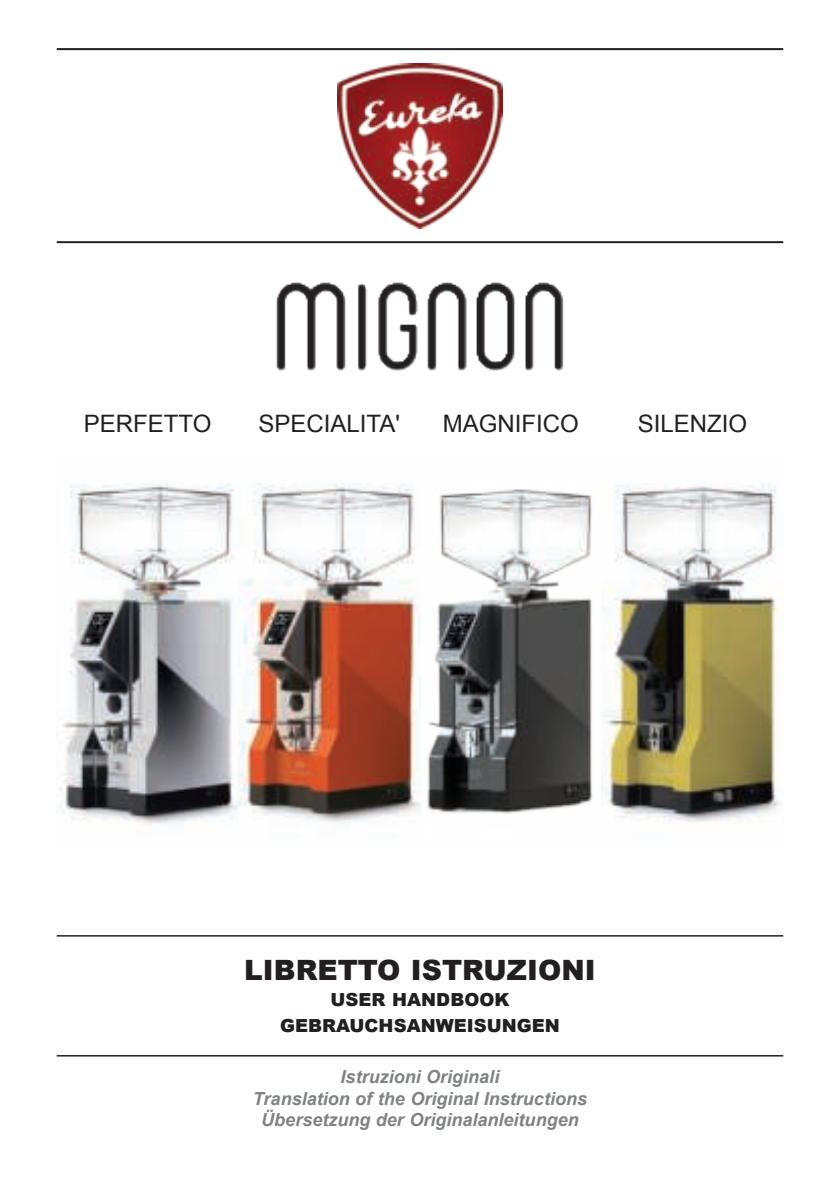
<style>
.page{position:relative;width:840px;height:1191px;background:#fff}
.page>*{position:absolute;margin:0;border:0;box-sizing:border-box;transform-origin:0 0}
.t1{font:900 28px "Arial";color:#231f20}
.t2{font:24px "Arial";color:#231f20}
.t3{font:italic 700 18px/21.6px "Arial";color:#808285;text-align:center}
.t4{font:900 18px/26px "Arial";color:#231f20;text-align:center}
</style>
<div class="page">
<img style="left:59px;top:483px;width:722px;height:342px">
<hr style="left:57px;top:935px;width:725px;height:1px;background:#231f20">
<hr style="left:57px;top:48px;width:725px;height:2px;background:#231f20">
<hr style="left:57px;top:241px;width:725px;height:2px;background:#231f20">
<img style="left:337px;top:63px;width:165px;height:165px">
<img style="left:276px;top:282px;width:288px;height:89px">
<hr style="left:57px;top:1055px;width:725px;height:1px;background:#231f20">
<h2 class="t2" style="left:84px;top:415px;width:129px">PERFETTO</h2>
<h2 class="t2" style="left:258px;top:415px;width:143px">SPECIALITA'</h2>
<h2 class="t2" style="left:442px;top:415px;width:138px">MAGNIFICO</h2>
<h2 class="t2" style="left:637px;top:415px;width:111px">SILENZIO</h2>
<h1 class="t1" style="left:244px;top:953px;width:353px">LIBRETTO ISTRUZIONI</h1>
<p class="t4" style="left:280px;top:986px;width:281px">USER HANDBOOK<br>GEBRAUCHSANWEISUNGEN</p>
<p class="t3" style="left:253px;top:1067px;width:335px">Istruzioni Originali<br>Translation of the Original Instructions<br>Übersetzung der Originalanleitungen</p>
</div>
